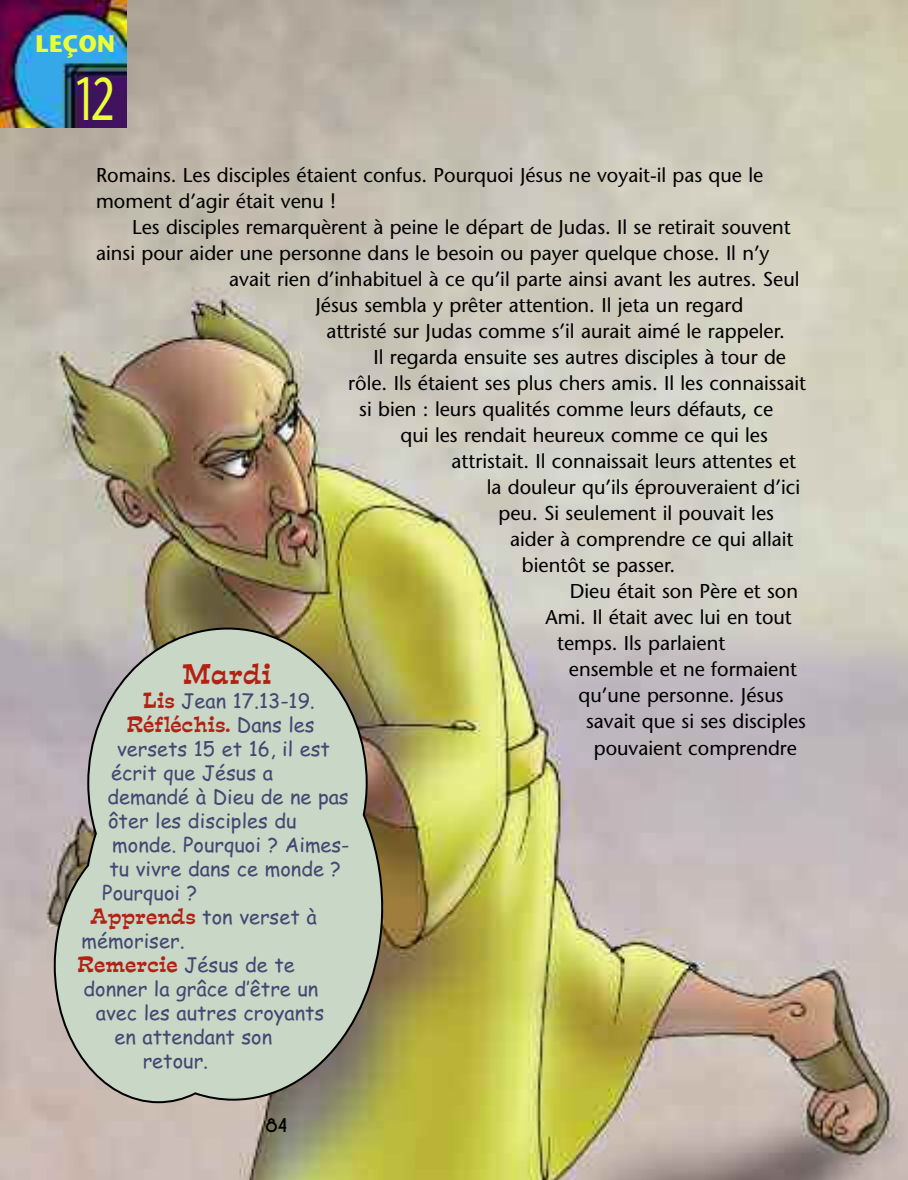
<style>
.page{position:relative;width:908px;height:1180px;background:#fff}
.page>*{position:absolute;margin:0;border:0;box-sizing:border-box;transform-origin:0 0}
.t1{font:60px "Stone Sans";color:#ebff38;scale:.7 1}
.t2{font:26px "Estro Font";color:#b22213}
.t3{font:700 24px "Stone Sans";color:#ebff38}
.t4{font:20px/26px "Stone Sans";color:#000}
.t5{font:20px "Comic Sans MS";color:#414873}
.t6{font:20px "Estro Font";color:#b22213}
.t7{font:700 20px "New Garden";color:#000}
.s1{font-family:"Estro Font";color:#b22213}
.s2{font-family:"Comic Sans MS";color:#414873}
</style>
<div class="page">
<img style="left:0;top:0;width:907px;height:1179px">
<svg style="left:53px;top:626px;width:331px;height:477px;background:#bdc5b4"></svg>
<img style="left:0;top:0;width:126px;height:127px">
<p class="t3" style="left:36px;top:34px;width:81px">LEÇON</p>
<h1 class="t1" style="left:74px;top:76px;width:60px">12</h1>
<p class="t4" style="left:96px;top:164px;width:668px">Romains. Les disciples étaient confus. Pourquoi Jésus ne voyait-il pas que le moment d’agir était venu !</p>
<p class="t4" style="left:132px;top:216px;width:660px">Les disciples remarquèrent à peine le départ de Judas. Il se retirait souvent</p>
<p class="t4" style="left:96px;top:242px;width:674px">ainsi pour aider une personne dans le besoin ou payer quelque chose. Il n’y</p>
<p class="t4" style="left:229px;top:268px;width:571px">avait rien d’inhabituel à ce qu’il parte ainsi avant les autres. Seul</p>
<p class="t4" style="left:315px;top:294px;width:429px">Jésus sembla y prêter attention. Il jeta un regard</p>
<p class="t4" style="left:326px;top:320px;width:460px">attristé sur Judas comme s’il aurait aimé le rappeler.</p>
<p class="t4" style="left:373px;top:346px;width:414px">Il regarda ensuite ses autres disciples à tour de</p>
<p class="t4" style="left:348px;top:372px;width:459px">rôle. Ils étaient ses plus chers amis. Il les connaissait</p>
<p class="t4" style="left:359px;top:398px;width:415px">si bien : leurs qualités comme leurs défauts, ce</p>
<p class="t4" style="left:400px;top:424px;width:368px">qui les rendait heureux comme ce qui les</p>
<p class="t4" style="left:451px;top:450px;width:346px">attristait. Il connaissait leurs attentes et</p>
<p class="t4" style="left:486px;top:476px;width:315px">la douleur qu’ils éprouveraient d’ici</p>
<p class="t4" style="left:498px;top:502px;width:277px">peu. Si seulement il pouvait les</p>
<p class="t4" style="left:510px;top:528px;width:285px">aider à comprendre ce qui allait</p>
<p class="t4" style="left:521px;top:554px;width:155px">bientôt se passer.</p>
<p class="t4" style="left:569px;top:580px;width:230px">Dieu était son Père et son</p>
<p class="t4" style="left:545px;top:606px;width:248px">Ami. Il était avec lui en tout</p>
<p class="t4" style="left:557px;top:632px;width:169px">temps. Ils parlaient</p>
<p class="t4" style="left:568px;top:658px;width:229px">ensemble et ne formaient</p>
<p class="t4" style="left:578px;top:684px;width:206px">qu’une personne. Jésus</p>
<p class="t4" style="left:586px;top:710px;width:221px">savait que si ses disciples</p>
<p class="t4" style="left:593px;top:736px;width:205px">pouvaient comprendre</p>
<h2 class="t2" style="left:182px;top:659px;width:91px">Mardi</h2>
<p class="t5" style="left:143px;top:689px;width:173px"><span class="s1">Lis</span> Jean 17.13-19.</p>
<p class="t6" style="left:127px;top:713px;width:189px">Réfléchis. <span class="s2">Dans les</span></p>
<p class="t5" style="left:117px;top:737px;width:214px">versets 15 et 16, il est</p>
<p class="t5" style="left:111px;top:761px;width:163px">écrit que Jésus a</p>
<p class="t5" style="left:107px;top:785px;width:242px">demandé à Dieu de ne pas</p>
<p class="t5" style="left:108px;top:809px;width:190px">ôter les disciples du</p>
<p class="t5" style="left:112px;top:833px;width:239px">monde. Pourquoi ? Aimes-</p>
<p class="t5" style="left:109px;top:857px;width:233px">tu vivre dans ce monde ?</p>
<p class="t5" style="left:102px;top:881px;width:96px">Pourquoi ?</p>
<p class="t5" style="left:90px;top:905px;width:228px"><span class="s1">Apprends</span> ton verset à</p>
<p class="t5" style="left:81px;top:929px;width:105px">mémoriser.</p>
<p class="t5" style="left:78px;top:953px;width:218px"><span class="s1">Remercie</span> Jésus de te</p>
<p class="t5" style="left:83px;top:977px;width:236px">donner la grâce d’être un</p>
<p class="t5" style="left:96px;top:1001px;width:230px">avec les autres croyants</p>
<p class="t5" style="left:114px;top:1025px;width:159px">en attendant son</p>
<p class="t5" style="left:143px;top:1049px;width:67px">retour.</p>
<p class="t7" style="left:265px;top:1113px;width:23px">84</p>
</div>
